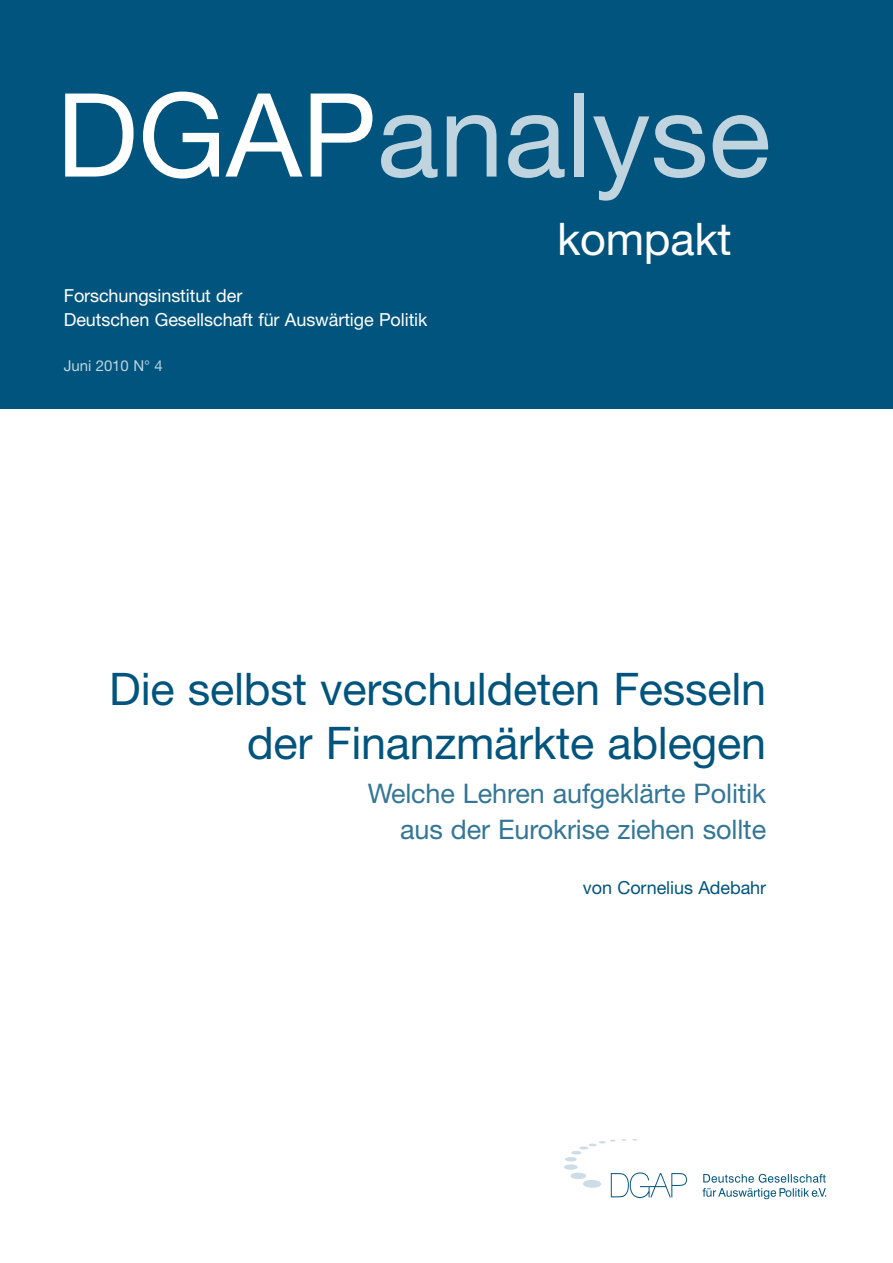
<style>
.page{position:relative;width:893px;height:1263px;background:#fff}
.page>*{position:absolute;margin:0;border:0;box-sizing:border-box;transform-origin:0 0}
.t1{font:116.25px "Helvetica Neue LT Std";color:#bfd4de}
.t2{font:45px/54px "Helvetica Neue LT Std";letter-spacing:-.005em;color:#00547d;text-align:right}
.t3{font:45px "Helvetica Neue LT Std";letter-spacing:-.005em;color:#fff}
.t4{font:27px/36px "Helvetica Neue LT Std";letter-spacing:-.005em;color:#337697;text-align:right}
.t5{font:18px/24px "Helvetica Neue LT Std";letter-spacing:-.005em;color:#fff}
.t6{font:18px "Helvetica Neue LT Std";letter-spacing:-.005em;color:#00547d}
.t7{font:15px "Helvetica Neue LT Std";letter-spacing:-.005em;color:#bfd4de}
.s1{color:#fff}
</style>
<div class="page">
<svg style="left:564px;top:1139px;width:123px;height:59px"></svg>
<svg style="left:702px;top:1174px;width:124px;height:25px"></svg>
<div style="left:0;top:0;width:893px;height:408px;background:#00547d"></div>
<h1 class="t1" style="left:56px;top:66px;width:716px"><span class="s1">DGAP</span>analyse</h1>
<p class="t5" style="left:64px;top:283px;width:365px">Forschungsinstitut der<br>Deutschen Gesellschaft für Auswärtige Politik</p>
<p class="t7" style="left:64px;top:357px;width:101px">Juni 2010 N° 4</p>
<h2 class="t3" style="left:557px;top:213px;width:176px">kompakt</h2>
<h2 class="t2" style="left:109px;top:661px;width:658px">Die selbst verschuldeten Fesseln der Finanzmärkte ablegen</h2>
<h3 class="t4" style="left:368px;top:775px;width:400px">Welche Lehren aufgeklärte Politik aus der Eurokrise ziehen sollte</h3>
<p class="t6" style="left:583px;top:877px;width:185px">von Cornelius Adebahr</p>
</div>
